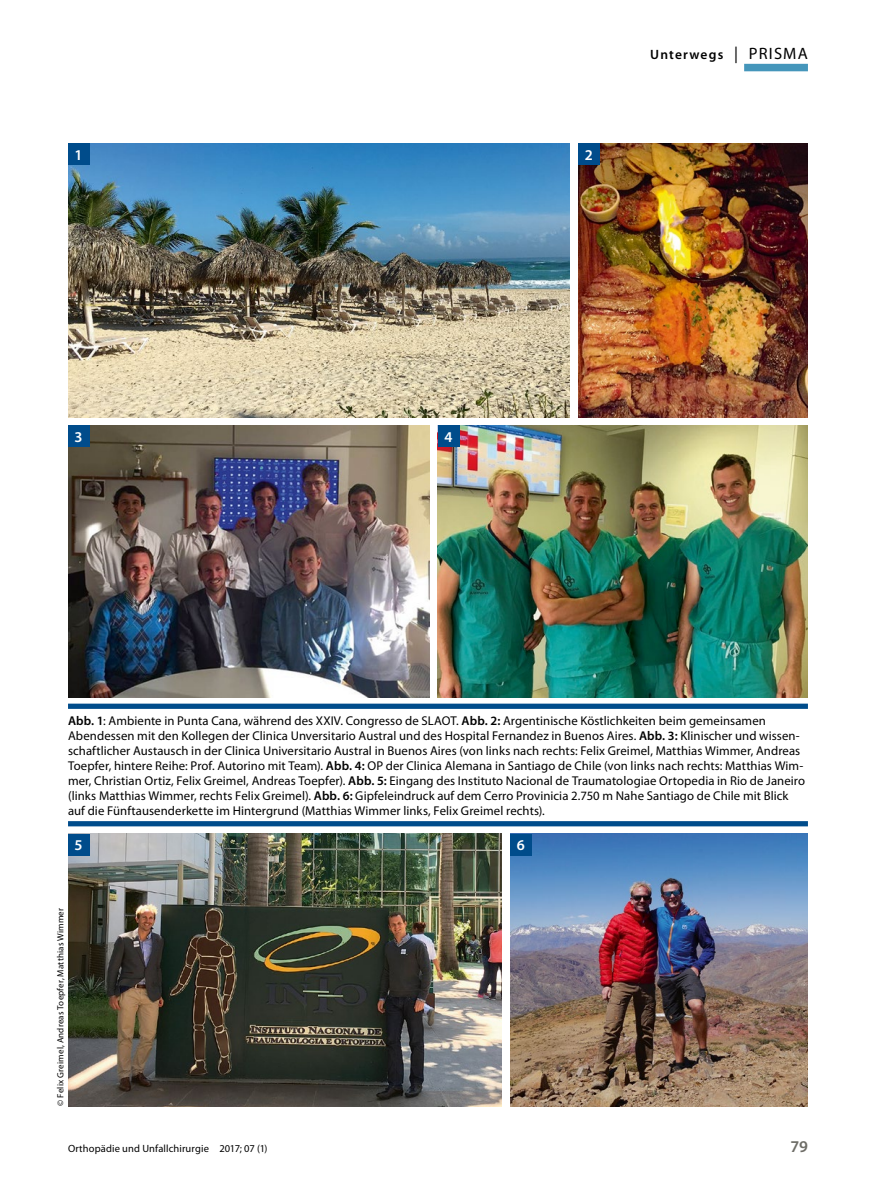
<style>
.page{position:relative;width:893px;height:1187px;background:#fff}
.page>*{position:absolute;margin:0;border:0;box-sizing:border-box;transform-origin:0 0}
.t1{font:600 16.5px "Myriad Pro";color:#6e6d67}
.t2{font:600 15px "Myriad Pro";color:#fff}
.t3{font:600 13.5px "Myriad Pro";letter-spacing:.085em;color:#000}
.t4{font:12.75px/15px "Myriad Pro";letter-spacing:.005em;color:#000}
.t5{font:10.5px "Myriad Pro";letter-spacing:.01em;color:#000}
.t6{font:9px "Myriad Pro";letter-spacing:.015em;color:#000}
.s1{font-weight:400;font-size:16.5px}
.s2{font-weight:600}
</style>
<div class="page">
<img style="left:68px;top:833px;width:434px;height:273px">
<img style="left:510px;top:833px;width:298px;height:273px">
<img style="left:68px;top:144px;width:502px;height:273px">
<img style="left:438px;top:425px;width:370px;height:272px">
<img style="left:68px;top:425px;width:361px;height:272px">
<div style="left:68px;top:703px;width:740px;height:5px;background:#004c8b"></div>
<div style="left:68px;top:821px;width:740px;height:5px;background:#004c8b"></div>
<div style="left:68px;top:144px;width:21px;height:21px;background:#004c8b"></div>
<div style="left:438px;top:425px;width:21px;height:21px;background:#004c8b"></div>
<div style="left:510px;top:833px;width:21px;height:22px;background:#004c8b"></div>
<img style="left:578px;top:144px;width:230px;height:273px">
<div style="left:578px;top:144px;width:22px;height:21px;background:#004c8b"></div>
<div style="left:68px;top:833px;width:21px;height:22px;background:#004c8b"></div>
<div style="left:68px;top:425px;width:21px;height:21px;background:#004c8b"></div>
<div style="left:744px;top:64px;width:64px;height:7px;background:#4596bb"></div>
<p class="t2" style="left:75px;top:145px;width:10px">1</p>
<p class="t2" style="left:75px;top:427px;width:10px">3</p>
<p class="t2" style="left:445px;top:427px;width:10px">4</p>
<p class="t2" style="left:585px;top:145px;width:10px">2</p>
<p class="t3" style="left:650px;top:46px;width:159px">Unterwegs <span class="s1">| PRISMA</span></p>
<p class="t4" style="left:68px;top:713px;width:739px"><span class="s2">Abb. 1</span>: Ambiente in Punta Cana, während des XXIV. Congresso de SLAOT. <span class="s2">Abb. 2:</span> Argentinische Köstlichkeiten beim gemeinsamen Abendessen mit den Kollegen der Clinica Unversitario Austral und des Hospital Fernandez in Buenos Aires. <span class="s2">Abb. 3:</span> Klinischer und wissen&shy;schaftlicher Austausch in der Clinica Universitario Austral in Buenos Aires (von links nach rechts: Felix Greimel, Matthias Wimmer, Andreas Toepfer, hintere Reihe: Prof. Autorino mit Team). <span class="s2">Abb. 4:</span> OP der Clinica Alemana in Santiago de Chile (von links nach rechts: Matthias Wim&shy;mer, Christian Ortiz, Felix Greimel, Andreas Toepfer). <span class="s2">Abb. 5:</span> Eingang des Instituto Nacional de Traumatologiae Ortopedia in Rio de Janeiro (links Matthias Wimmer, rechts Felix Greimel). <span class="s2">Abb. 6:</span> Gipfeleindruck auf dem Cerro Provinicia 2.750 m Nahe Santiago de Chile mit Blick auf die Fünftausenderkette im Hintergrund (Matthias Wimmer links, Felix Greimel rechts).</p>
<p class="t2" style="left:75px;top:835px;width:10px">5</p>
<p class="t6" style="left:55px;top:1106px;width:200px;rotate:-90deg">© Felix Greimel, Andreas Toepfer, Matthias Wimmer</p>
<p class="t2" style="left:517px;top:835px;width:10px">6</p>
<p class="t5" style="left:68px;top:1141px;width:201px">Orthopädie und Unfallchirurgie 2017; 07 (1)</p>
<p class="t1" style="left:790px;top:1135px;width:19px">79</p>
</div>
